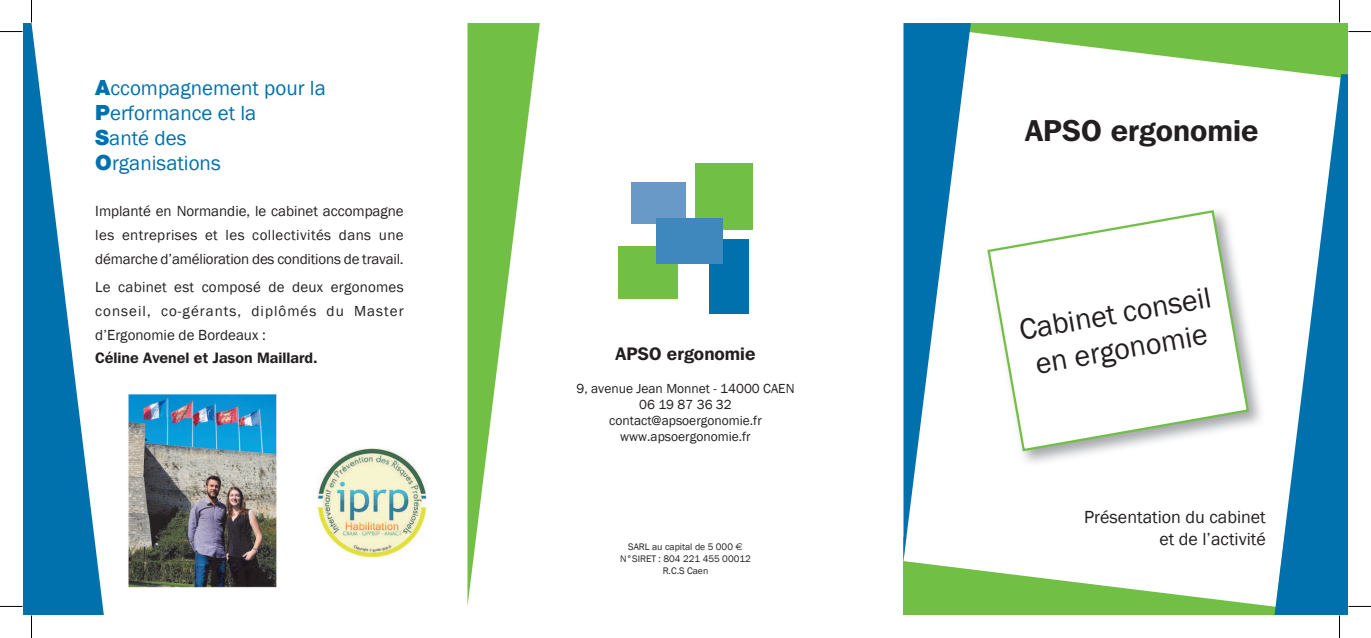
<style>
.page{position:relative;width:1371px;height:638px;background:#fff}
.page>*{position:absolute;margin:0;border:0;box-sizing:border-box;transform-origin:0 0}
.t1{font:30px/36px "Franklin Gothic";color:#231f20;text-align:center}
.t2{font:600 30px "Franklin Gothic IT Cby BT";color:#231f20}
.t3{font:21px/25.2px "Franklin Gothic";color:#0071ad}
.t4{font:18px/21.6px "Franklin Gothic";color:#231f20;text-align:right}
.t5{font:600 18px "Franklin Gothic IT Cby BT";color:#231f20}
.t6{font:15px/24px "Franklin Gothic";color:#231f20;text-align:justify}
.t7{font:600 15px "Franklin Gothic IT Cby BT";color:#231f20}
.t8{font:13.5px/16.2px "Franklin Gothic";color:#231f20;text-align:center}
.t9{font:9.75px/11.7px "Franklin Gothic";color:#231f20;text-align:center}
.s1{font-family:"Helvetica Neue";font-weight:900}
.s2{font-family:"Euro Sans"}
</style>
<div class="page">
<div style="left:903px;top:536px;width:444px;height:78px;background:#71bf44"></div>
<div style="left:939px;top:23px;width:408px;height:58px;background:#71bf44"></div>
<svg style="left:467px;top:23px;width:73px;height:583px"></svg>
<svg style="left:23px;top:23px;width:81px;height:591px;fill:#0071ad"></svg>
<svg style="left:903px;top:32px;width:408px;height:574px"></svg>
<img style="left:984px;top:207px;width:280px;height:259px">
<svg style="left:986px;top:208px;width:264px;height:244px"></svg>
<svg style="left:903px;top:23px;width:67px;height:537px"></svg>
<svg style="left:1274px;top:74px;width:73px;height:540px;fill:#0071ad"></svg>
<div style="left:695px;top:163px;width:58px;height:67px;background:#71bf44"></div>
<div style="left:618px;top:246px;width:59px;height:53px;background:#71bf44"></div>
<div style="left:631px;top:182px;width:54px;height:42px;background:#6899c7"></div>
<div style="left:709px;top:239px;width:39px;height:74px;background:#0071ad"></div>
<div style="left:656px;top:218px;width:66px;height:46px;background:#3f88bd"></div>
<img style="left:317px;top:448px;width:110px;height:110px">
<img style="left:128px;top:394px;width:149px;height:192px">
<svg style="left:0;top:31px;width:22px;height:1px"></svg>
<svg style="left:1348px;top:31px;width:22px;height:1px"></svg>
<svg style="left:0;top:605px;width:22px;height:1px"></svg>
<svg style="left:1349px;top:605px;width:21px;height:1px"></svg>
<svg style="left:31px;top:0;width:1px;height:22px"></svg>
<svg style="left:31px;top:615px;width:1px;height:22px"></svg>
<svg style="left:1339px;top:0;width:1px;height:22px"></svg>
<svg style="left:1339px;top:615px;width:1px;height:22px"></svg>
<h2 class="t3" style="left:95px;top:75px;width:232px"><span class="s1">A</span>ccompagnement pour la<br><span class="s1">P</span>erformance et la<br><span class="s1">S</span>anté des<br><span class="s1">O</span>rganisations</h2>
<p class="t6" style="left:95px;top:199px;width:310px">Implanté en Normandie, le cabinet accompagne les entreprises et les collectivités dans une démarche d’amélioration des conditions de travail.</p>
<p class="t6" style="left:95px;top:275px;width:310px">Le cabinet est composé de deux ergonomes conseil, co-gérants, diplômés du Master d’Ergonomie de Bordeaux :</p>
<p class="t7" style="left:95px;top:348px;width:224px">Céline Avenel et Jason Maillard.</p>
<p class="t5" style="left:615px;top:342px;width:141px">APSO ergonomie</p>
<p class="t8" style="left:576px;top:380px;width:220px">9, avenue Jean Monnet - 14000 CAEN<br>06 19 87 36 32 contact@apsoergonomie.fr www.apsoergonomie.fr</p>
<p class="t9" style="left:620px;top:541px;width:132px">SARL au capital de 5 000 <span class="s2">€<br></span>N°SIRET : 804 221 455 00012<br>R.C.S Caen</p>
<h1 class="t2" style="left:1025px;top:111px;width:235px">APSO ergonomie</h1>
<h1 class="t1" style="left:1016px;top:313px;width:196px;rotate:-10deg">Cabinet conseil en ergonomie</h1>
<p class="t4" style="left:1084px;top:506px;width:183px">Présentation du cabinet et de l’activité</p>
</div>
